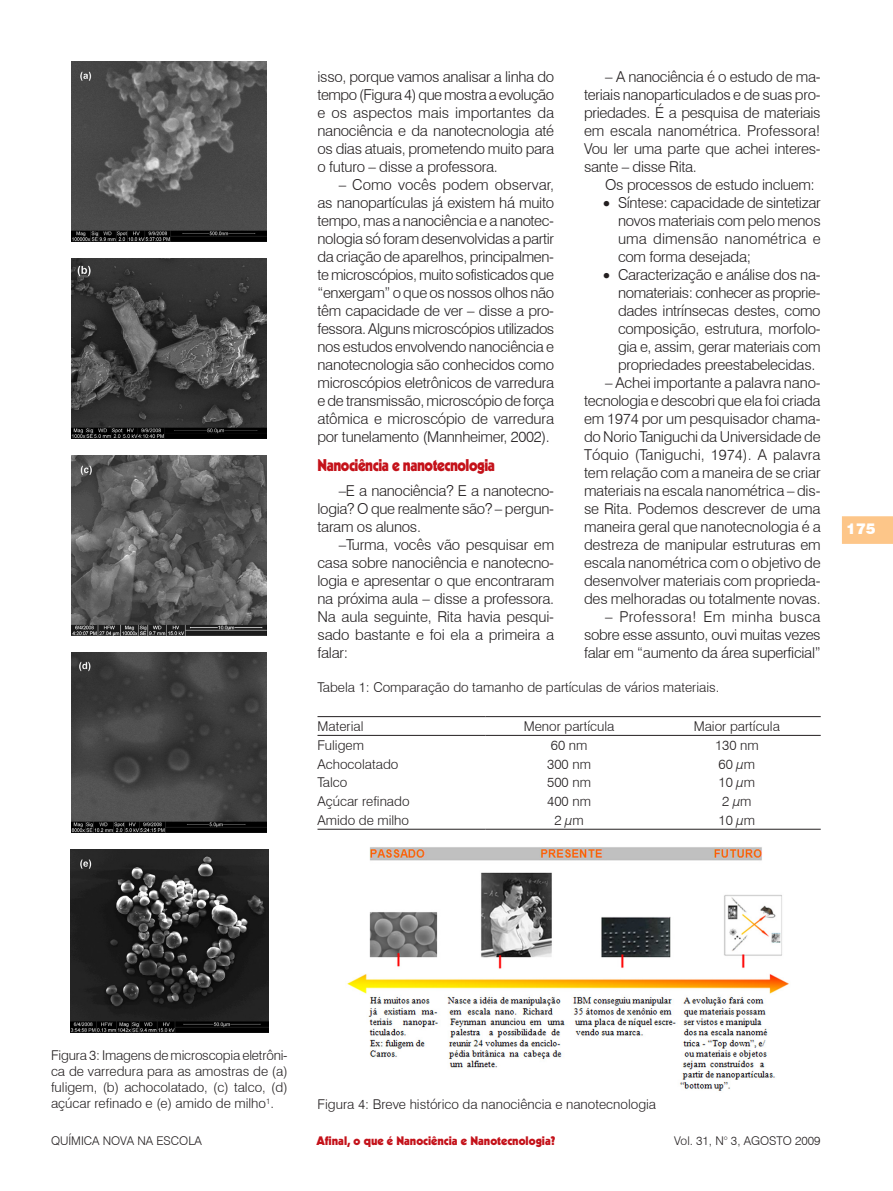
<style>
.page{position:relative;width:893px;height:1191px;background:#fff}
.page>*{position:absolute;margin:0;border:0;box-sizing:border-box;transform-origin:0 0}
.Seção{font:900 16.5px "Kabel";letter-spacing:-.03em;color:#c4121a;scale:.9 1}
.Tabulação{font:300 15px/18px "Swiss 721 BT";letter-spacing:-.02em;color:#231f20;text-align:justify}
.t1{font:900 15px "Swiss 721 BT";color:#fff}
.Figura{font:300 13.5px/16.2px "Swiss 721 BT";color:#231f20;text-align:justify}
.t2{font:300 12px "Swiss 721 BT";color:#231f20}
.t3{font:900 12px "Kabel";color:#c4121a}
</style>
<div class="page">
<svg style="left:842px;top:516px;width:51px;height:28px"></svg>
<img style="left:72px;top:62px;width:195px;height:180px">
<img style="left:72px;top:653px;width:195px;height:180px">
<img style="left:71px;top:850px;width:197px;height:182px">
<img style="left:72px;top:259px;width:195px;height:180px">
<img style="left:72px;top:456px;width:195px;height:179px">
<img style="left:347px;top:847px;width:442px;height:244px">
<hr style="left:317px;top:716px;width:168px;height:1px;background:#231f20">
<hr style="left:485px;top:716px;width:168px;height:1px;background:#231f20">
<hr style="left:653px;top:716px;width:168px;height:1px;background:#231f20">
<hr style="left:317px;top:829px;width:168px;height:1px;background:#231f20">
<hr style="left:485px;top:829px;width:168px;height:1px;background:#231f20">
<hr style="left:653px;top:829px;width:168px;height:1px;background:#231f20">
<hr style="left:317px;top:735px;width:168px;height:1px;background:#231f20">
<hr style="left:485px;top:735px;width:168px;height:1px;background:#231f20">
<hr style="left:653px;top:735px;width:168px;height:1px;background:#231f20">
<p class="Tabulação" style="left:317px;top:67px;width:238px">isso, porque vamos analisar a linha do tempo (Figura 4) que mostra a evolução e os aspectos mais importantes da nanociência e da nanotecnologia até os dias atuais, prometendo muito para o futuro – disse a professora.</p>
<p class="Tabulação" style="left:317px;top:175px;width:238px;text-indent:21px">– Como vocês podem observar, as nanopartículas já existem há muito tempo, mas a nanociência e a nanotec&shy;nologia só foram desenvolvidas a partir da criação de aparelhos, principalmen&shy;te microscópios, muito sofisticados que “enxergam” o que os nossos olhos não têm capacidade de ver – disse a pro&shy;fessora. Alguns microscópios utilizados nos estudos envolvendo nanociência e nanotecnologia são conhecidos como microscópios eletrônicos de varredura e de transmissão, microscópio de força atômica e microscópio de varredura por tunelamento (Mannheimer, 2002).</p>
<p class="Seção" style="left:317px;top:454px;width:199px">Nanociência e nanotecnologia</p>
<p class="Tabulação" style="left:317px;top:481px;width:238px;text-indent:21px">–E a nanociência? E a nanotecno&shy;logia? O que realmente são? – pergun&shy;taram os alunos.</p>
<p class="Tabulação" style="left:317px;top:535px;width:238px;text-indent:21px">–Turma, vocês vão pesquisar em casa sobre nanociência e nanotecno&shy;logia e apresentar o que encontraram na próxima aula – disse a professora.<br>Na aula seguinte, Rita havia pesqui&shy;sado bastante e foi ela a primeira a falar:</p>
<p class="Tabulação" style="left:584px;top:67px;width:238px;text-indent:21px">– A nanociência é o estudo de ma&shy;teriais nanoparticulados e de suas pro&shy;priedades. É a pesquisa de materiais em escala nanométrica. Professora!<br>Vou ler uma parte que achei interes&shy;sante – disse Rita.</p>
<p class="Tabulação" style="left:605px;top:175px;width:211px">Os processos de estudo incluem:</p>
<p class="Tabulação" style="left:618px;top:193px;width:204px;text-indent:-15px">• Síntese: capacidade de sintetizar novos materiais com pelo menos uma dimensão nanométrica e com forma desejada;</p>
<p class="Tabulação" style="left:618px;top:265px;width:204px;text-indent:-15px">• Caracterização e análise dos na&shy;nomateriais: conhecer as proprie&shy;dades intrínsecas destes, como composição, estrutura, morfolo&shy;gia e, assim, gerar materiais com propriedades preestabelecidas.</p>
<p class="Tabulação" style="left:584px;top:373px;width:238px;text-indent:21px">– Achei importante a palavra nano&shy;tecnologia e descobri que ela foi criada em 1974 por um pesquisador chama&shy;do Norio Taniguchi da Universidade de Tóquio (Taniguchi, 1974). A palavra tem relação com a maneira de se criar materiais na escala nanométrica – dis&shy;se Rita. Podemos descrever de uma maneira geral que nanotecnologia é a destreza de manipular estruturas em escala nanométrica com o objetivo de desenvolver materiais com proprieda&shy;des melhoradas ou totalmente novas.</p>
<p class="Tabulação" style="left:584px;top:607px;width:238px;text-indent:21px">– Professora! Em minha busca sobre esse assunto, ouvi muitas vezes falar em “aumento da área superficial”</p>
<p class="Figura" style="left:317px;top:679px;width:403px">Tabela 1: Comparação do tamanho de partículas de vários materiais.</p>
<p class="Figura" style="left:317px;top:718px;width:47px">Material</p>
<p class="Figura" style="left:524px;top:718px;width:92px">Menor partícula</p>
<p class="Figura" style="left:694px;top:718px;width:88px">Maior partícula</p>
<p class="Figura" style="left:317px;top:737px;width:48px">Fuligem</p>
<p class="Figura" style="left:551px;top:737px;width:38px">60 nm</p>
<p class="Figura" style="left:715px;top:737px;width:45px">130 nm</p>
<p class="Figura" style="left:317px;top:755px;width:82px">Achocolatado</p>
<p class="Figura" style="left:547px;top:755px;width:45px">300 nm</p>
<p class="Figura" style="left:719px;top:755px;width:38px">60 µm</p>
<p class="Figura" style="left:317px;top:774px;width:31px">Talco</p>
<p class="Figura" style="left:547px;top:774px;width:45px">500 nm</p>
<p class="Figura" style="left:719px;top:774px;width:38px">10 µm</p>
<p class="Figura" style="left:317px;top:793px;width:94px">Açúcar refinado</p>
<p class="Figura" style="left:547px;top:793px;width:45px">400 nm</p>
<p class="Figura" style="left:722px;top:793px;width:31px">2 µm</p>
<p class="Figura" style="left:317px;top:812px;width:93px">Amido de milho</p>
<p class="Figura" style="left:554px;top:812px;width:31px">2 µm</p>
<p class="Figura" style="left:719px;top:812px;width:38px">10 µm</p>
<p class="t1" style="left:846px;top:519px;width:31px">175</p>
<p class="Figura" style="left:51px;top:1046px;width:238px">Figura 3: Imagens de microscopia eletrôni&shy;ca de varredura para as amostras de (a) fuligem, (b) achocolatado, (c) talco, (d) açúcar refinado e (e) amido de milho<sup>1</sup>.</p>
<p class="Figura" style="left:318px;top:1096px;width:340px">Figura 4: Breve histórico da nanociência e nanotecnologia</p>
<p class="t2" style="left:51px;top:1133px;width:152px">QUÍMICA NOVA NA ESCOLA</p>
<p class="t3" style="left:316px;top:1133px;width:240px">Afinal, o que é Nanociência e Nanotecnologia?</p>
<p class="t2" style="left:674px;top:1133px;width:148px">Vol. 31, N° 3, AGOSTO 2009</p>
</div>
